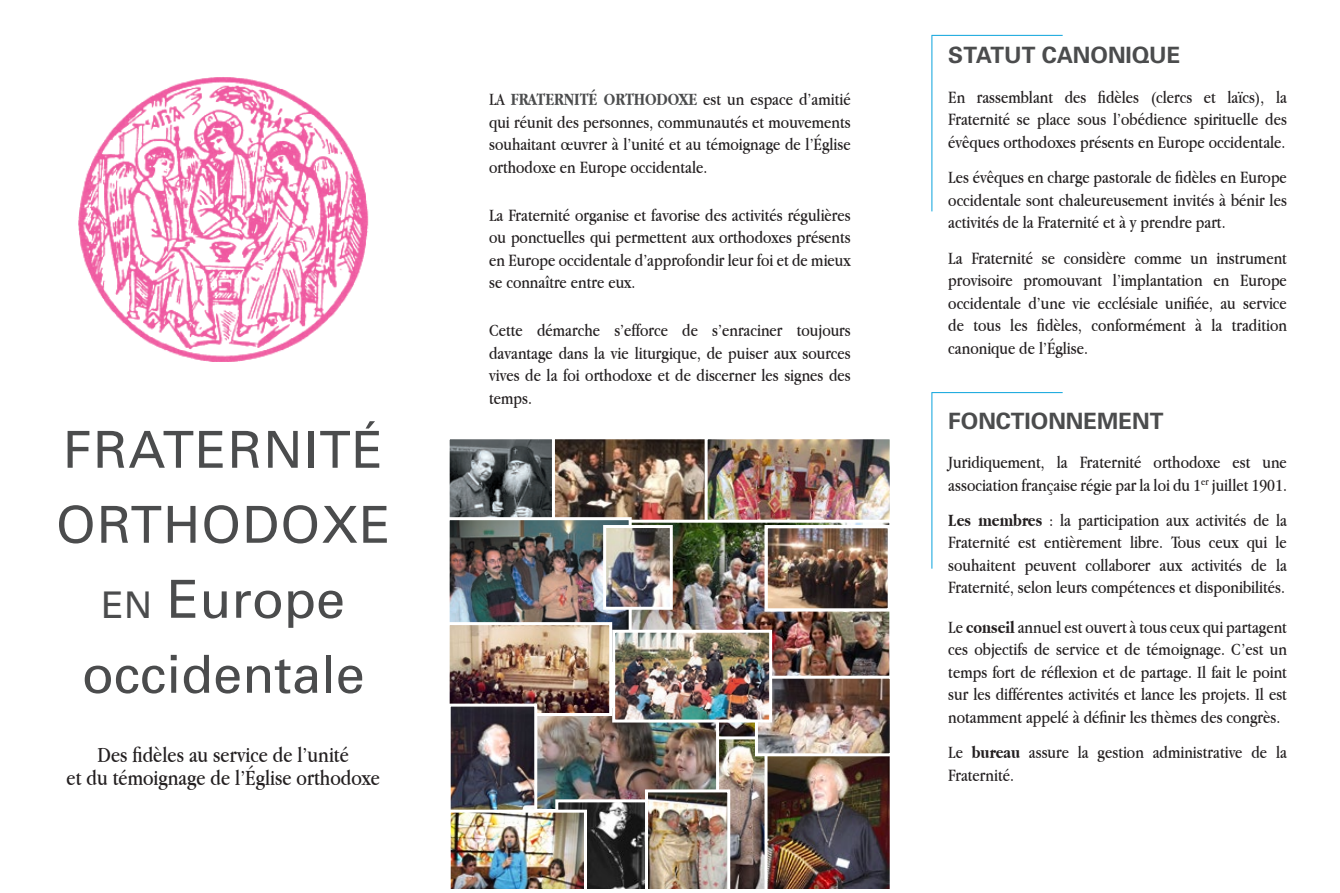
<style>
.page{position:relative;width:1340px;height:893px;background:#fff}
.page>*{position:absolute;margin:0;border:0;box-sizing:border-box;transform-origin:0 0}
.t1{font:52.5px/75px "Univers";color:#4b4c4d;text-align:center}
.t2{font:51px/75px "Univers";letter-spacing:.025em;color:#4b4c4d}
.textes{font:22.5px/22.5px "Apple Garamond";color:#231f20;text-align:center}
.Titre{font:700 22.5px "Univers";color:#4b4c4d}
.txte_espace_LARGE{font:18px/22.5px "Apple Garamond";color:#231f20;text-align:justify}
.texte___espace{font:18px/22.5px "Apple Garamond";color:#231f20;text-align:justify}
.textes-2{font:18px/22.5px "Apple Garamond";color:#231f20;text-align:justify}
.s1{font-size:36.75px}
.s2{font-weight:700;color:#4b4c4d}
.s3{font-weight:700}
</style>
<div class="page">
<img style="left:79px;top:77px;width:290px;height:285px">
<img style="left:555px;top:440px;width:149px;height:80px">
<div style="left:550px;top:436px;width:176px;height:149px;border:3px solid #fff"></div>
<img style="left:450px;top:440px;width:101px;height:77px">
<div style="left:446px;top:436px;width:109px;height:111px;border:3px solid #fff"></div>
<img style="left:708px;top:440px;width:180px;height:80px">
<div style="left:704px;top:436px;width:188px;height:128px;border:3px solid #fff"></div>
<img style="left:631px;top:524px;width:257px;height:207px">
<div style="left:620px;top:520px;width:272px;height:219px;border:3px solid #fff"></div>
<img style="left:450px;top:521px;width:177px;height:109px">
<div style="left:446px;top:517px;width:185px;height:159px;border:3px solid #fff"></div>
<img style="left:537px;top:716px;width:178px;height:15px">
<img style="left:450px;top:626px;width:158px;height:86px">
<div style="left:446px;top:622px;width:166px;height:94px;border:3px solid #fff"></div>
<img style="left:768px;top:529px;width:119px;height:79px">
<div style="left:764px;top:525px;width:127px;height:87px;border:3px solid #fff"></div>
<img style="left:759px;top:680px;width:129px;height:51px">
<div style="left:755px;top:676px;width:137px;height:80px;border:3px solid #fff"></div>
<img style="left:607px;top:529px;width:61px;height:77px">
<div style="left:603px;top:525px;width:69px;height:85px;border:3px solid #fff"></div>
<img style="left:616px;top:634px;width:152px;height:84px">
<div style="left:612px;top:630px;width:160px;height:92px;border:3px solid #fff"></div>
<img style="left:452px;top:708px;width:81px;height:23px">
<div style="left:448px;top:704px;width:89px;height:141px;border:3px solid #fff"></div>
<img style="left:448px;top:731px;width:444px;height:158px">
<hr style="left:931px;top:393px;width:1px;height:176px;background:#0aa3dc">
<hr style="left:931px;top:392px;width:131px;height:1px;background:#0aa3dc">
<hr style="left:931px;top:35px;width:1px;height:176px;background:#0aa3dc">
<hr style="left:931px;top:35px;width:131px;height:1px;background:#0aa3dc">
<p class="t2" style="left:56px;top:413px;width:336px">FRATERNITÉ<br>ORTHODOXE</p>
<p class="t1" style="left:82px;top:562px;width:284px"><span class="s1">en</span> Europe occidentale</p>
<p class="textes" style="left:67px;top:743px;width:315px">Des fidèles au service de l’unité<br>et du témoignage de l’Église orthodoxe</p>
<p class="texte___espace" style="left:489px;top:88px;width:363px">LA <span class="s2">FRATERNITÉ ORTHODOXE</span> est un espace d’amitié qui réunit des personnes, communautés et mouvements souhaitant œuvrer à l’unité et au témoignage de l’Église orthodoxe en Europe occidentale.</p>
<p class="texte___espace" style="left:489px;top:203px;width:363px">La Fraternité organise et favorise des activités régulières ou ponctuelles qui permettent aux orthodoxes présents en Europe occidentale d’approfondir leur foi et de mieux se connaître entre eux.</p>
<p class="texte___espace" style="left:489px;top:319px;width:363px">Cette démarche s’efforce de s’enraciner toujours davantage dans la vie liturgique, de puiser aux sources vives de la foi orthodoxe et de discerner les signes des temps.</p>
<p class="Titre" style="left:948px;top:42px;width:234px">STATUT CANONIQUE</p>
<p class="txte_espace_LARGE" style="left:948px;top:86px;width:340px">En rassemblant des fidèles (clercs et laïcs), la Fraternité se place sous l’obédience spirituelle des évêques orthodoxes présents en Europe occidentale.</p>
<p class="txte_espace_LARGE" style="left:948px;top:166px;width:340px">Les évêques en charge pastorale de fidèles en Europe occidentale sont chaleureusement invités à bénir les activités de la Fraternité et à y prendre part.</p>
<p class="txte_espace_LARGE" style="left:948px;top:246px;width:340px">La Fraternité se considère comme un instrument provisoire promouvant l’implantation en Europe occidentale d’une vie ecclésiale unifiée, au service de tous les fidèles, conformément à la tradition canonique de l’Église.</p>
<p class="Titre" style="left:948px;top:407px;width:217px">FONCTIONNEMENT</p>
<p class="txte_espace_LARGE" style="left:948px;top:451px;width:340px">Juridiquement, la Fraternité orthodoxe est une association française régie par la loi du 1<sup>er</sup> juillet 1901.</p>
<p class="textes-2" style="left:948px;top:508px;width:340px"><span class="s3">Les membres</span> : la participation aux activités de la Fraternité est entièrement libre. Tous ceux qui le souhaitent peuvent collaborer aux activités de la Fraternité, selon leurs compétences et disponibilités.</p>
<p class="txte_espace_LARGE" style="left:948px;top:615px;width:340px">Le <span class="s3">conseil</span> annuel est ouvert à tous ceux qui partagent ces objectifs de service et de témoignage. C’est un temps fort de réflexion et de partage. Il fait le point sur les différentes activités et lance les projets. Il est notamment appelé à définir les thèmes des congrès.</p>
<p class="txte_espace_LARGE" style="left:948px;top:741px;width:340px">Le <span class="s3">bureau</span> assure la gestion administrative de la<br>Fraternité.</p>
</div>
